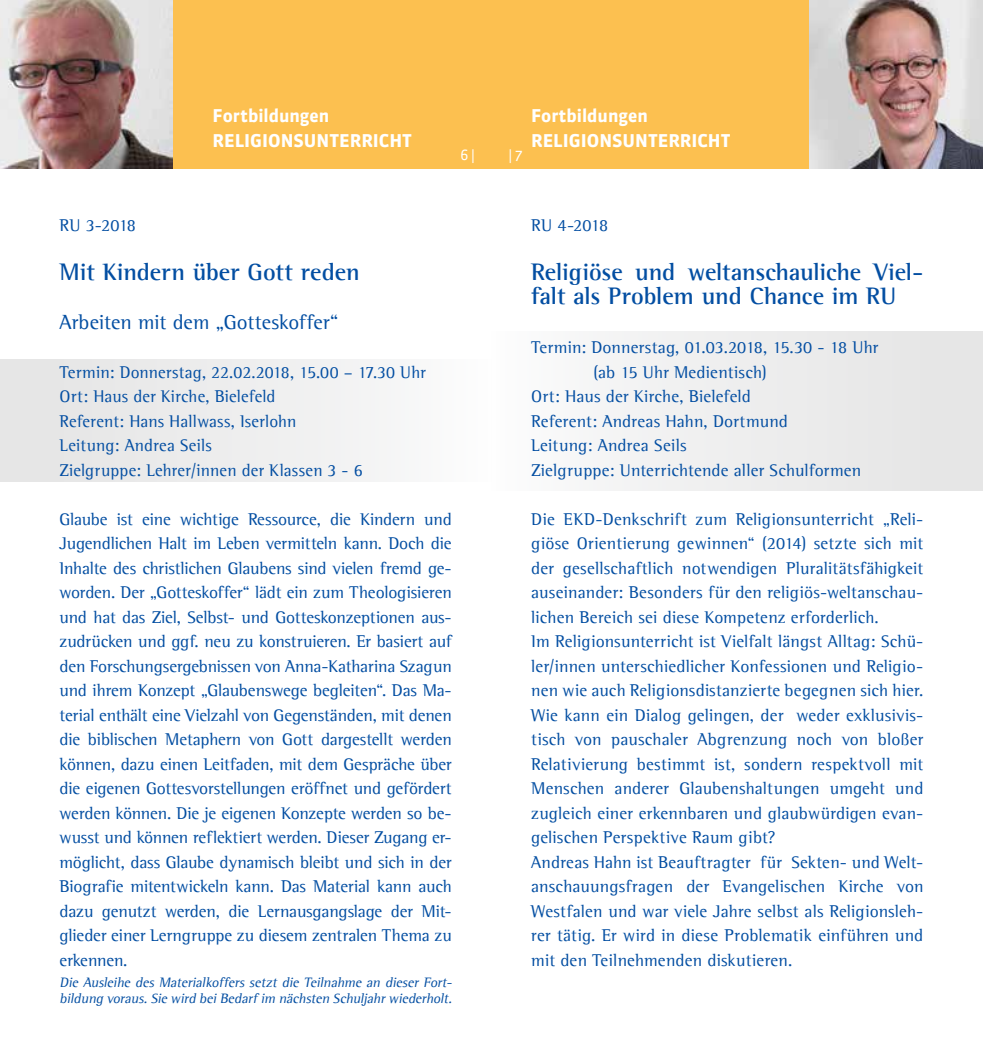
<style>
.page{position:relative;width:983px;height:1042px;background:#fff}
.page>*{position:absolute;margin:0;border:0;box-sizing:border-box;transform-origin:0 0}
.t1{font:700 24.5px/24.5px "Agfa Rotis Semi Serif";letter-spacing:-.005em;color:#034ea2}
.t2{font:21px "Agfa Rotis Semi Serif";color:#034ea2}
.t3{font:17.5px/24.5px "Agfa Rotis Semi Serif";letter-spacing:.01em;color:#034ea2}
.t4{font:700 17.5px/24.5px "Sanuk";color:#fff}
.t5{font:italic 14px/15.8px "Agfa Rotis Semi Serif";color:#034ea2}
.t6{font:14px "Sanuk";color:#fff}
</style>
<div class="page">
<div style="left:0;top:360px;width:491px;height:121px;background:linear-gradient(to right,#e3e3e3,#fafbfb)"></div>
<div style="left:173px;top:0;width:318px;height:169px;background:#fcc050"></div>
<div style="left:491px;top:332px;width:491px;height:159px;background:linear-gradient(to right,#fbfbfb,#e3e3e3)"></div>
<div style="left:491px;top:0;width:317px;height:169px;background:#fcc050"></div>
<img style="left:0;top:0;width:172px;height:169px">
<img style="left:808px;top:0;width:174px;height:169px">
<p class="t4" style="left:212px;top:104px;width:201px">Fortbildungen<br>RELIGIONSUNTERRICHT</p>
<p class="t6" style="left:460px;top:147px;width:16px">6 |</p>
<p class="t3" style="left:60px;top:212px;width:78px">RU 3-2018</p>
<h1 class="t1" style="left:60px;top:259px;width:302px">Mit Kindern über Gott reden</h1>
<p class="t2" style="left:60px;top:309px;width:280px">Arbeiten mit dem „Gotteskoffer“</p>
<p class="t3" style="left:60px;top:359px;width:367px">Termin: Donnerstag, 22.02.2018, 15.00 – 17.30 Uhr Ort: Haus der Kirche, Bielefeld<br>Referent: Hans Hallwass, Iserlohn<br>Leitung: Andrea Seils<br>Zielgruppe: Lehrer/innen der Klassen 3 - 6</p>
<p class="t3" style="left:60px;top:506px;width:393px;text-align:justify">Glaube ist eine wichtige Ressource, die Kindern und Jugendlichen Halt im Leben vermitteln kann. Doch die Inhalte des christlichen Glaubens sind vielen fremd ge&shy;worden. Der „Gotteskoffer“ lädt ein zum Theologisieren und hat das Ziel, Selbst- und Gotteskonzeptionen aus&shy;zudrücken und ggf. neu zu konstruieren. Er basiert auf den Forschungsergebnissen von Anna-Katharina Szagun und ihrem Konzept „Glaubenswege begleiten“. Das Ma&shy;terial enthält eine Vielzahl von Gegenständen, mit denen die biblischen Metaphern von Gott dargestellt werden können, dazu einen Leitfaden, mit dem Gespräche über die eigenen Gottesvorstellungen eröffnet und gefördert werden können. Die je eigenen Konzepte werden so be&shy;wusst und können reflektiert werden. Dieser Zugang er&shy;möglicht, dass Glaube dynamisch bleibt und sich in der Biografie mitentwickeln kann. Das Material kann auch dazu genutzt werden, die Lernausgangslage der Mit&shy;glieder einer Lerngruppe zu diesem zentralen Thema zu erkennen.</p>
<p class="t5" style="left:60px;top:974px;width:396px">Die Ausleihe des Materialkoffers setzt die Teilnahme an dieser Fort&shy;bildung voraus.Sie wird beiBedarf im nächsten Schuljahrwiederholt.</p>
<p class="t6" style="left:508px;top:147px;width:16px">| 7</p>
<p class="t4" style="left:531px;top:104px;width:201px">Fortbildungen<br>RELIGIONSUNTERRICHT</p>
<p class="t3" style="left:531px;top:212px;width:78px">RU 4-2018</p>
<h1 class="t1" style="left:531px;top:259px;width:393px">Religiöse und weltanschauliche Viel&shy;falt als Problem und Chance im RU</h1>
<p class="t3" style="left:531px;top:335px;width:348px">Termin: Donnerstag, 01.03.2018, 15.30 - 18 Uhr</p>
<p class="t3" style="left:593px;top:359px;width:174px">(ab 15 Uhr Medientisch)</p>
<p class="t3" style="left:531px;top:384px;width:221px">Ort: Haus der Kirche, Bielefeld</p>
<p class="t3" style="left:531px;top:408px;width:258px">Referent: Andreas Hahn, Dortmund</p>
<p class="t3" style="left:531px;top:433px;width:157px">Leitung: Andrea Seils</p>
<p class="t3" style="left:531px;top:457px;width:331px">Zielgruppe: Unterrichtende aller Schulformen</p>
<p class="t3" style="left:531px;top:506px;width:393px">Die EKD-Denkschrift zum Religionsunterricht „Reli&shy;giöse Orientierung gewinnen“ (2014) setzte sich mit der gesellschaftlich notwendigen Pluralitätsfähigkeit auseinander: Besonders für den religiös-weltanschau&shy;lichen Bereich sei diese Kompetenz erforderlich.<br>Im Religionsunterricht ist Vielfalt längst Alltag: Schü&shy;ler/innen unterschiedlicher Konfessionen und Religio&shy;nen wie auch Religionsdistanzierte begegnen sich hier.<br>Wie kann ein Dialog gelingen, der weder exklusivis&shy;tisch von pauschaler Abgrenzung noch von bloßer Relativierung bestimmt ist, sondern respektvoll mit Menschen anderer Glaubenshaltungen umgeht und zugleich einer erkennbaren und glaubwürdigen evan&shy;gelischen Perspektive Raum gibt?<br>Andreas Hahn ist Beauftragter für Sekten- und Welt&shy;anschauungsfragen der Evangelischen Kirche von Westfalen und war viele Jahre selbst als Religionsleh&shy;rer tätig. Er wird in diese Problematik einführen und mit den Teilnehmenden diskutieren.</p>
</div>
